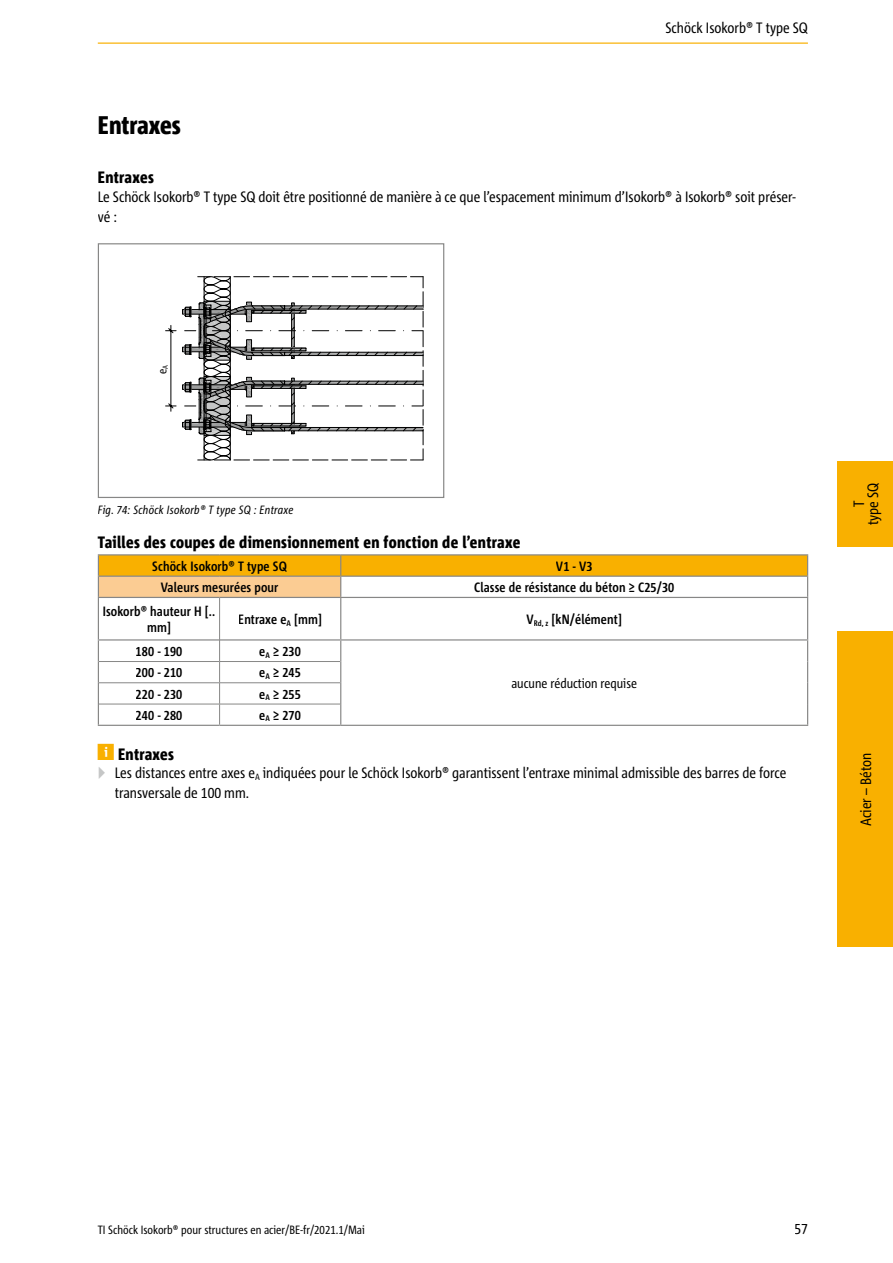
<style>
.page{position:relative;width:893px;height:1263px;background:#fff}
.page>*{position:absolute;margin:0;border:0;box-sizing:border-box;transform-origin:0 0}
.t1{font:800 condensed 25.5px "Corpid Schoeck";color:#000}
.t2{font:800 condensed 16.5px "Corpid Schoeck";letter-spacing:.02em;color:#000}
.t3{font:condensed 15px/19.5px "Corpid Schoeck";color:#000}
.t4{font:700 condensed 13.5px/16.5px "Corpid Schoeck";letter-spacing:.01em;color:#000;text-align:center}
.t5{font:condensed 13.5px "Corpid Schoeck";color:#000}
.t6{font:condensed 12px "Corpid Schoeck";color:#000}
.t7{font:italic condensed 12px "Corpid Schoeck";letter-spacing:.02em;color:#000}
.s1{color:#c5c6c6}
</style>
<div class="page">
<div style="left:838px;top:631px;width:55px;height:316px;background:#f9b000"></div>
<div style="left:838px;top:461px;width:55px;height:85px;background:#f9b000"></div>
<hr style="left:98px;top:43px;width:710px;height:1px;background:#f9b000">
<svg style="left:165px;top:276px;width:259px;height:185px"></svg>
<div style="left:98px;top:243px;width:346px;height:255px;border:1px solid #878786"></div>
<hr style="left:341px;top:725px;width:467px;height:1px;background:#878786">
<hr style="left:98px;top:597px;width:122px;height:1px;background:#878786">
<hr style="left:220px;top:597px;width:121px;height:1px;background:#878786">
<hr style="left:341px;top:597px;width:467px;height:1px;background:#878786">
<hr style="left:98px;top:639px;width:121px;height:1px;background:#878786">
<hr style="left:220px;top:639px;width:121px;height:1px;background:#878786">
<hr style="left:341px;top:639px;width:467px;height:1px;background:#878786">
<hr style="left:99px;top:661px;width:121px;height:1px;background:#878786">
<hr style="left:220px;top:661px;width:120px;height:1px;background:#878786">
<hr style="left:99px;top:682px;width:121px;height:1px;background:#878786">
<hr style="left:220px;top:682px;width:120px;height:1px;background:#878786">
<hr style="left:99px;top:704px;width:121px;height:1px;background:#878786">
<hr style="left:220px;top:704px;width:120px;height:1px;background:#878786">
<hr style="left:98px;top:554px;width:122px;height:1px;background:#878786">
<hr style="left:220px;top:554px;width:121px;height:1px;background:#878786">
<hr style="left:341px;top:554px;width:467px;height:1px;background:#878786">
<svg style="left:98px;top:555px;width:710px;height:42px"></svg>
<hr style="left:98px;top:598px;width:1px;height:41px;background:#878786">
<hr style="left:340px;top:598px;width:1px;height:41px;background:#878786">
<hr style="left:807px;top:598px;width:1px;height:41px;background:#878786">
<svg style="left:98px;top:640px;width:1px;height:85px"></svg>
<svg style="left:340px;top:640px;width:1px;height:85px"></svg>
<svg style="left:807px;top:640px;width:1px;height:85px"></svg>
<hr style="left:98px;top:725px;width:122px;height:1px;background:#878786">
<hr style="left:220px;top:725px;width:121px;height:1px;background:#878786">
<hr style="left:219px;top:598px;width:1px;height:42px;background:#878786">
<svg style="left:219px;top:640px;width:1px;height:85px"></svg>
<div style="left:153px;top:561px;width:134px;height:13px;background:#f9b000"></div>
<div style="left:556px;top:561px;width:36px;height:10px;background:#f9b000"></div>
<div style="left:161px;top:582px;width:117px;height:13px;background:#fbcc93"></div>
<h1 class="t1" style="left:98px;top:109px;width:85px">Entraxes</h1>
<p class="t3" style="left:665px;top:18px;width:144px">Schöck Isokorb® T type SQ</p>
<p class="t2" style="left:98px;top:167px;width:58px">Entraxes</p>
<p class="t3" style="left:98px;top:187px;width:699px">Le Schöck Isokorb® T type SQ doit être positionné de manière à ce que l’espacement minimum d’Isokorb® à Isokorb® soit préser&shy;vé :</p>
<p class="t6" style="left:155px;top:374px;width:11px;rotate:-90deg">e<sub>A</sub></p>
<p class="t7" style="left:98px;top:502px;width:197px">Fig. 74: Schöck Isokorb® T type SQ : Entraxe</p>
<p class="t2" style="left:98px;top:532px;width:424px">Tailles des coupes de dimensionnement en fonction de l’entraxe</p>
<p class="t4" style="left:152px;top:558px;width:136px">Schöck Isokorb® T type SQ</p>
<p class="t4" style="left:556px;top:558px;width:38px">V1 - V3</p>
<p class="t4" style="left:161px;top:579px;width:119px">Valeurs mesurées pour</p>
<p class="t4" style="left:474px;top:579px;width:202px">Classe de résistance du béton ≥ C25/30</p>
<p class="t4" style="left:103px;top:602px;width:114px">Isokorb® hauteur H [.. mm]</p>
<p class="t4" style="left:238px;top:611px;width:85px">Entraxe e<sub>A</sub> [mm]</p>
<p class="t4" style="left:526px;top:611px;width:97px">V<sub>Rd,</sub> <sub>z</sub> [kN/élément]</p>
<p class="t4" style="left:136px;top:643px;width:48px">180 - 190</p>
<p class="t4" style="left:259px;top:643px;width:43px">e<sub>A</sub> ≥ 230</p>
<p class="t5" style="left:511px;top:675px;width:127px">aucune réduction requise</p>
<p class="t4" style="left:136px;top:664px;width:48px">200 - 210</p>
<p class="t4" style="left:259px;top:664px;width:43px">e<sub>A</sub> ≥ 245</p>
<p class="t4" style="left:136px;top:685px;width:48px">220 - 230</p>
<p class="t4" style="left:259px;top:685px;width:43px">e<sub>A</sub> ≥ 255</p>
<p class="t4" style="left:136px;top:707px;width:48px">240 - 280</p>
<p class="t4" style="left:259px;top:707px;width:43px">e<sub>A</sub> ≥ 270</p>
<p class="t2" style="left:118px;top:744px;width:58px">Entraxes</p>
<p class="t3" style="left:115px;top:763px;width:673px;text-indent:-17px"><span class="s1">▶</span> Les distances entre axes e<sub>A</sub> indiquées pour le Schöck Isokorb® garantissent l’entraxe minimal admissible des barres de force transversale de 100 mm.</p>
<p class="t3" style="left:852px;top:525px;width:44px;line-height:14.1px;text-align:center;rotate:-90deg">T<br>type SQ</p>
<p class="t3" style="left:856px;top:826px;width:75px;rotate:-90deg">Acier – Béton</p>
<p class="t6" style="left:98px;top:1222px;width:269px">TI Schöck Isokorb® pour structures en acier/BE-fr/2021.1/Mai</p>
<p class="t3" style="left:794px;top:1219px;width:15px">57</p>
</div>
